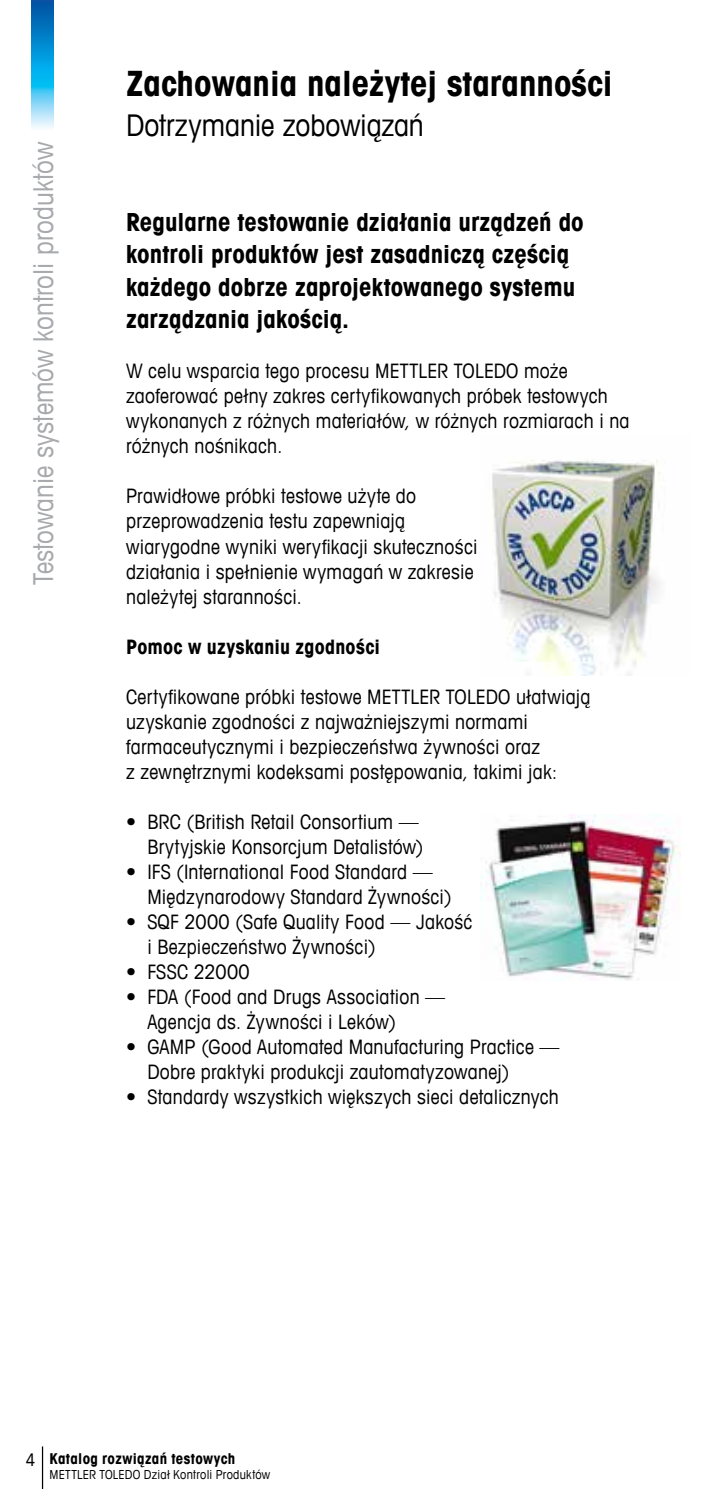
<style>
.page{position:relative;width:709px;height:1489px;background:#fff}
.page>*{position:absolute;margin:0;border:0;box-sizing:border-box;transform-origin:0 0}
.t1{font:700 condensed 35px "Avant Garde Com";color:#000}
.t2{font:condensed 30px "Avant Garde Com";letter-spacing:-.005em;color:#000}
.t3{font:condensed 27.5px "Avant Garde Com";color:#a7a9ac}
.t4{font:700 condensed 25px/32.5px "Avant Garde Com";letter-spacing:.005em;color:#000}
.t5{font:condensed 20px/25px "Avant Garde Com";letter-spacing:.015em;color:#000}
.t6{font:700 condensed 20px "Avant Garde Com";letter-spacing:.01em;color:#000}
.t7{font:700 condensed 15px "Avant Garde Com";letter-spacing:.02em;color:#000}
.t8{font:condensed 12.5px "Avant Garde Com";letter-spacing:.02em;color:#000}
.s1{font-weight:400;font-size:17.5px}
</style>
<div class="page">
<hr style="left:42px;top:1446px;width:1px;height:42px;background:#000">
<img style="left:32px;top:0;width:21px;height:128px">
<img style="left:492px;top:460px;width:169px;height:215px">
<img style="left:481px;top:814px;width:199px;height:166px">
<h3 class="t3" style="left:26px;top:585px;width:445px;rotate:-90deg">Testowanie systemów kontroli produktów</h3>
<h1 class="t1" style="left:126px;top:61px;width:488px">Zachowania należytej staranności</h1>
<h2 class="t2" style="left:126px;top:107px;width:299px">Dotrzymanie zobowiązań</h2>
<p class="t4" style="left:126px;top:205px;width:459px">Regularne testowanie działania urządzeń do kontroli produktów jest zasadniczą częścią każdego dobrze zaprojektowanego systemu zarządzania jakością.</p>
<p class="t5" style="left:126px;top:358px;width:505px">W celu wsparcia tego procesu METTLER TOLEDO może zaoferować pełny zakres certyfikowanych próbek testowych wykonanych z różnych materiałów, w różnych rozmiarach i na różnych nośnikach.</p>
<p class="t5" style="left:126px;top:483px;width:353px">Prawidłowe próbki testowe użyte do przeprowadzenia testu zapewniają wiarygodne wyniki weryfikacji skuteczności działania i spełnienie wymagań w zakresie należytej staranności.</p>
<p class="t6" style="left:126px;top:633px;width:255px">Pomoc w uzyskaniu zgodności</p>
<p class="t5" style="left:126px;top:683px;width:466px">Certyfikowane próbki testowe METTLER TOLEDO ułatwiają uzyskanie zgodności z najważniejszymi normami farmaceutycznymi i bezpieczeństwa żywności oraz<br>z zewnętrznymi kodeksami postępowania, takimi jak:</p>
<p class="t5" style="left:126px;top:808px;width:299px;text-align:right">• BRC (British Retail Consortium —<br>Brytyjskie Konsorcjum Detalistów)</p>
<p class="t5" style="left:147px;top:858px;width:306px;text-indent:-21px">• IFS (International Food Standard —<br>Międzynarodowy Standard Żywności)</p>
<p class="t5" style="left:147px;top:908px;width:326px;text-indent:-21px">• SQF 2000 (Safe Quality Food — Jakość i Bezpieczeństwo Żywności)</p>
<p class="t5" style="left:126px;top:958px;width:125px">• FSSC 22000</p>
<p class="t5" style="left:147px;top:983px;width:299px;text-indent:-21px">• FDA (Food and Drugs Association —<br>Agencja ds. Żywności i Leków)</p>
<p class="t5" style="left:147px;top:1033px;width:414px;text-indent:-21px">• GAMP (Good Automated Manufacturing Practice —<br>Dobre praktyki produkcji zautomatyzowanej)</p>
<p class="t5" style="left:126px;top:1083px;width:434px">• Standardy wszystkich większych sieci detalicznych</p>
<p class="t7" style="left:26px;top:1449px;width:211px"><span class="s1">4</span> Katalog rozwiązań testowych</p>
<p class="t8" style="left:50px;top:1466px;width:222px">METTLER TOLEDO Dział Kontroli Produktów</p>
</div>
